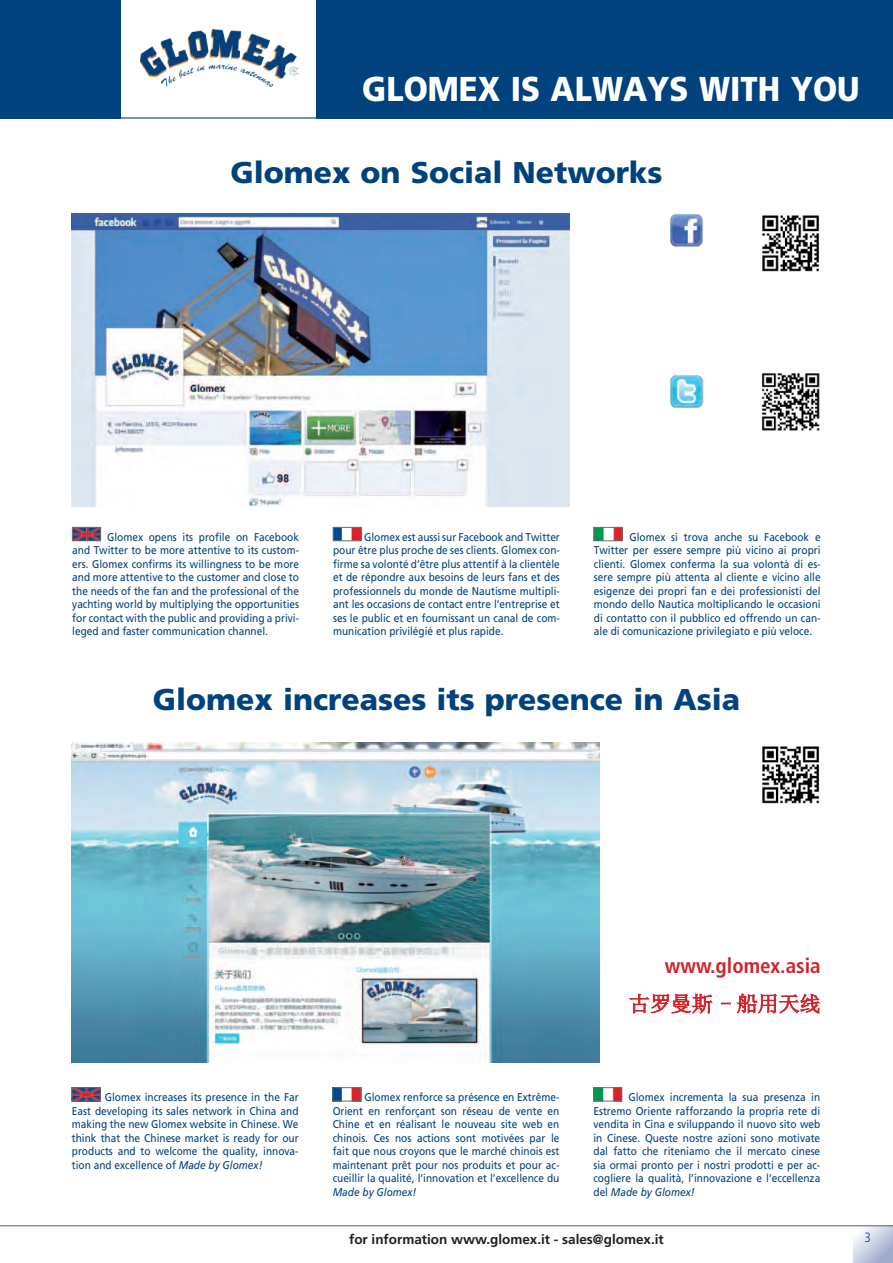
<style>
.page{position:relative;width:893px;height:1263px;background:#fff}
.page>*{position:absolute;margin:0;border:0;box-sizing:border-box;transform-origin:0 0}
.t1{font:900 34.5px "Frutiger";color:#fff;scale:.9 1}
.t2{font:900 30px "Frutiger";color:#00427d}
.t3{font:700 condensed 21px "Frutiger";color:#d1232a}
.t4{font:700 13.5px "Frutiger";color:#231f20}
.t5{font:300 condensed 13.5px "Frutiger";color:#253f8e}
.t6{font:11.25px/13.5px "Frutiger";color:#00427d;text-align:justify;scale:.9 1}
.t7{font:italic 11.25px "Frutiger";color:#00427d;scale:.9 1}
.s1{font-style:italic}
</style>
<div class="page">
<img style="left:71px;top:214px;width:499px;height:293px">
<img style="left:71px;top:743px;width:529px;height:319px">
<div style="left:0;top:0;width:121px;height:119px;background:#00427d"></div>
<div style="left:317px;top:0;width:576px;height:119px;background:#00427d"></div>
<img style="left:140px;top:30px;width:157px;height:56px">
<img style="left:74px;top:529px;width:25px;height:10px">
<div style="left:72px;top:527px;width:29px;height:14px;border:1px solid #6c6d70"></div>
<img style="left:335px;top:529px;width:25px;height:10px">
<div style="left:333px;top:527px;width:29px;height:14px;border:1px solid #6c6d70"></div>
<img style="left:596px;top:529px;width:24px;height:10px">
<div style="left:594px;top:527px;width:28px;height:14px;border:1px solid #6c6d70"></div>
<img style="left:74px;top:1089px;width:24px;height:10px">
<div style="left:72px;top:1087px;width:28px;height:14px;border:1px solid #6c6d70"></div>
<img style="left:335px;top:1089px;width:24px;height:10px">
<div style="left:333px;top:1087px;width:28px;height:14px;border:1px solid #6c6d70"></div>
<img style="left:595px;top:1089px;width:25px;height:10px">
<div style="left:593px;top:1087px;width:29px;height:14px;border:1px solid #6c6d70"></div>
<img style="left:762px;top:215px;width:58px;height:57px">
<img style="left:762px;top:746px;width:58px;height:58px">
<img style="left:761px;top:373px;width:59px;height:58px">
<img style="left:670px;top:213px;width:33px;height:34px">
<img style="left:670px;top:375px;width:33px;height:34px">
<svg style="left:629px;top:993px;width:84px;height:21px"></svg>
<svg style="left:721px;top:993px;width:100px;height:21px"></svg>
<svg style="left:854px;top:1226px;width:39px;height:37px"></svg>
<hr style="left:0;top:1225px;width:893px;height:1px;background:#6c6d70">
<hr style="left:2px;top:117px;width:891px;height:2px;background:#00427d">
<h1 class="t1" style="left:362px;top:68px;width:554px">GLOMEX IS ALWAYS WITH YOU</h1>
<h2 class="t2" style="left:230px;top:155px;width:434px">Glomex on Social Networks</h2>
<p class="t6" style="left:72px;top:530px;width:253px;text-indent:35px">Glomex opens its profile on Facebook and Twitter to be more attentive to its custom&shy;ers. Glomex confirms its willingness to be more and more attentive to the customer and close to the needs of the fan and the professional of the yachting world by multiplying the opportunities for contact with the public and providing a privi&shy;leged and faster communication channel.</p>
<p class="t6" style="left:333px;top:530px;width:253px;text-indent:31px">Glomex est aussi sur Facebook and Twitter pour être plus proche de ses clients. Glomex con&shy;firme sa volonté d’être plus attentif à la clientèle et de répondre aux besoins de leurs fans et des professionnels du monde de Nautisme multipli&shy;ant les occasions de contact entre l’entreprise et ses le public et en fournissant un canal de com&shy;munication privilégié et plus rapide.</p>
<p class="t6" style="left:594px;top:530px;width:253px;text-indent:36px">Glomex si trova anche su Facebook e Twitter per essere sempre più vicino ai propri clienti. Glomex conferma la sua volontà di es&shy;sere sempre più attenta al cliente e vicino alle esigenze dei propri fan e dei professionisti del mondo dello Nautica moltiplicando le occasioni di contatto con il pubblico ed offrendo un can&shy;ale di comunicazione privilegiato e più veloce.</p>
<h2 class="t2" style="left:153px;top:681px;width:589px">Glomex increases its presence in Asia</h2>
<h3 class="t3" style="left:665px;top:953px;width:157px">www.glomex.asia</h3>
<p class="t6" style="left:72px;top:1090px;width:253px;text-indent:33px">Glomex increases its presence in the Far East developing its sales network in China and making the new Glomex website in Chinese. We think that the Chinese market is ready for our products and to welcome the quality, innova&shy;tion and excellence of <span class="s1">Made by Glomex!</span></p>
<p class="t6" style="left:333px;top:1090px;width:253px;text-indent:32px">Glomex renforce sa présence en Extrême-Orient en renforçant son réseau de vente en Chine et en réalisant le nouveau site web en chinois. Ces nos actions sont motivées par le fait que nous croyons que le marché chinois est maintenant prêt pour nos produits et pour ac&shy;cueillir la qualité, l’innovation et l’excellence du</p>
<p class="t7" style="left:333px;top:1185px;width:95px">Made by Glomex!</p>
<p class="t6" style="left:593px;top:1090px;width:253px;text-indent:35px">Glomex incrementa la sua presenza in Estremo Oriente rafforzando la propria rete di vendita in Cina e sviluppando il nuovo sito web in Cinese. Queste nostre azioni sono motivate dal fatto che riteniamo che il mercato cinese sia ormai pronto per i nostri prodotti e per ac&shy;cogliere la qualità, l’innovazione e l’eccellenza del <span class="s1">Made by Glomex!</span></p>
<p class="t4" style="left:349px;top:1231px;width:316px">for information www.glomex.it - sales@glomex.it</p>
<p class="t5" style="left:864px;top:1229px;width:8px">3</p>
</div>
